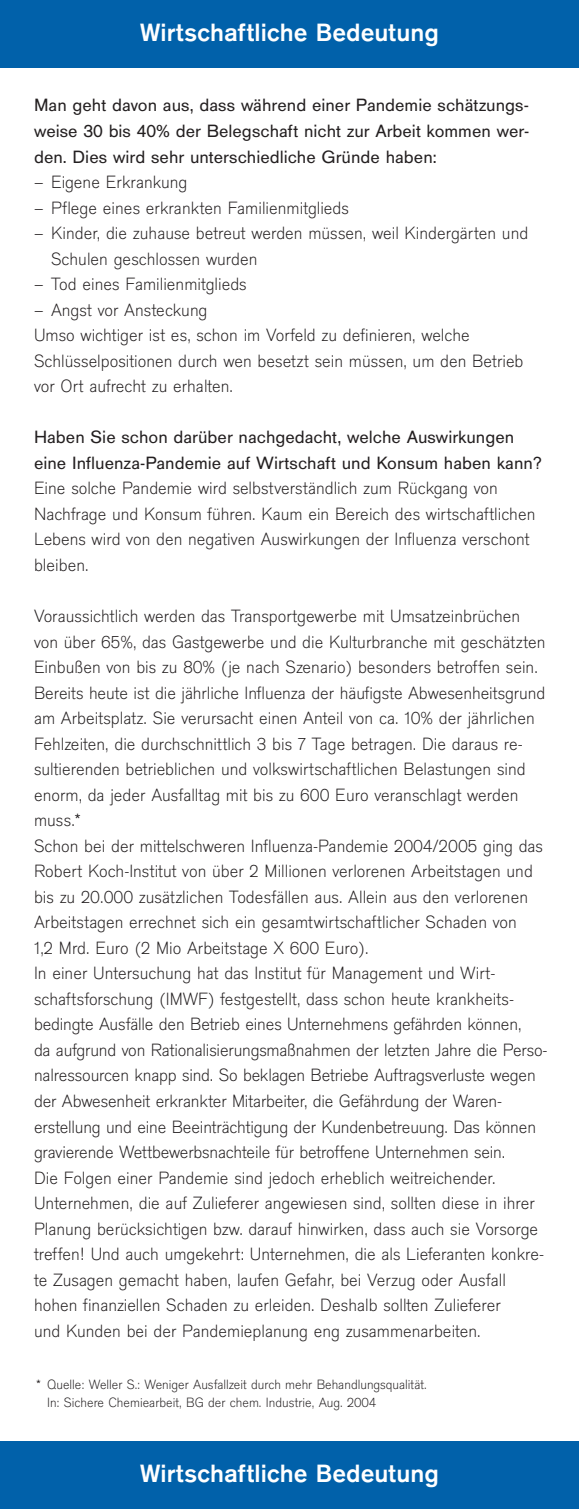
<style>
.page{position:relative;width:579px;height:1509px;background:#fff}
.page>*{position:absolute;margin:0;border:0;box-sizing:border-box;transform-origin:0 0}
.t1{font:700 26px "Draeger San";color:#fff}
.t2{font:300 18.4px/25.6px "Draeger San";color:#231f20}
.t3{font:18.4px/25.6px "Draeger San";color:#231f20;text-align:justify}
.t4{font:300 14px/18px "Draeger San";color:#231f20}
</style>
<div class="page">
<div style="left:0;top:0;width:578px;height:68px;background:#0161aa"></div>
<div style="left:0;top:1440px;width:578px;height:68px;background:#0161aa"></div>
<h1 class="t1" style="left:140px;top:23px;width:300px">Wirtschaftliche Bedeutung</h1>
<p class="t3" style="left:34px;top:94px;width:496px">Man geht davon aus, dass während einer Pandemie schätzungs&shy;weise 30 bis 40% der Belegschaft nicht zur Arbeit kommen wer&shy;den. Dies wird sehr unterschiedliche Gründe haben:</p>
<p class="t2" style="left:34px;top:171px;width:155px">– Eigene Erkrankung</p>
<p class="t2" style="left:34px;top:197px;width:316px">– Pflege eines erkrankten Familienmitglieds</p>
<p class="t2" style="left:51px;top:222px;width:478px;text-indent:-17px">– Kinder, die zuhause betreut werden müssen, weil Kindergärten und<br>Schulen geschlossen wurden</p>
<p class="t2" style="left:34px;top:273px;width:214px">– Tod eines Familienmitglieds</p>
<p class="t2" style="left:34px;top:299px;width:490px">– Angst vor Ansteckung<br>Umso wichtiger ist es, schon im Vorfeld zu definieren, welche Schlüsselpositionen durch wen besetzt sein müssen, um den Betrieb vor Ort aufrecht zu erhalten.</p>
<p class="t3" style="left:34px;top:426px;width:509px">Haben Sie schon darüber nachgedacht, welche Auswirkungen eine Influenza-Pandemie auf Wirtschaft und Konsum haben kann?</p>
<p class="t2" style="left:34px;top:477px;width:502px">Eine solche Pandemie wird selbstverständlich zum Rückgang von Nachfrage und Konsum führen. Kaum ein Bereich des wirtschaftlichen Lebens wird von den negativen Auswirkungen der Influenza verschont bleiben.</p>
<p class="t2" style="left:34px;top:605px;width:514px">Voraussichtlich werden das Transportgewerbe mit Umsatzeinbrüchen von über 65%, das Gastgewerbe und die Kulturbranche mit geschätzten Einbußen von bis zu 80% (je nach Szenario) besonders betroffen sein.<br>Bereits heute ist die jährliche Influenza der häufigste Abwesenheitsgrund am Arbeitsplatz. Sie verursacht einen Anteil von ca. 10% der jährlichen Fehlzeiten, die durchschnittlich 3 bis 7 Tage betragen. Die daraus re - sultierenden betrieblichen und volkswirtschaftlichen Belastungen sind enorm, da jeder Ausfalltag mit bis zu 600 Euro veranschlagt werden muss.*<br>Schon bei der mittelschweren Influenza-Pandemie 2004/2005 ging das Robert Koch-Institut von über 2 Millionen verlorenen Arbeitstagen und bis zu 20.000 zusätzlichen Todesfällen aus. Allein aus den verlorenen Arbeitstagen errechnet sich ein gesamtwirtschaftlicher Schaden von<br>1,2 Mrd. Euro (2 Mio Arbeitstage X 600 Euro).<br>In einer Untersuchung hat das Institut für Management und Wirt - schaftsforschung (IMWF) festgestellt, dass schon heute krankheits - bedingte Ausfälle den Betrieb eines Unternehmens gefährden können,<br>da aufgrund von Rationalisierungsmaßnahmen der letzten Jahre die Perso - nal ressourcen knapp sind. So beklagen Betriebe Auftragsverluste wegen der Abwesen heit erkrankter Mitarbeiter, die Gefährdung der Waren - erstellung und eine Beeinträchtigung der Kundenbetreuung. Das können gravierende Wettbewerbsnachteile für betroffene Unternehmen sein.<br>Die Folgen einer Pandemie sind jedoch erheblich weitreichender.<br>Unternehmen, die auf Zulieferer angewiesen sind, sollten diese in ihrer Planung berücksichtigen bzw. darauf hinwirken, dass auch sie Vorsorge treffen! Und auch umgekehrt: Unternehmen, die als Lieferanten konkre&shy;te Zusagen gemacht haben, laufen Gefahr, bei Verzug oder Ausfall hohen finanziellen Schaden zu erleiden. Deshalb sollten Zulieferer<br>und Kunden bei der Pandemieplanung eng zusammenarbeiten.</p>
<p class="t4" style="left:47px;top:1376px;width:381px;text-indent:-11px">* Quelle: Weller S.: Weniger Ausfallzeit durch mehr Behandlungsqualität.<br>In: Sichere Chemiearbeit, BG der chem. Industrie, Aug. 2004</p>
<h1 class="t1" style="left:140px;top:1463px;width:300px">Wirtschaftliche Bedeutung</h1>
</div>
